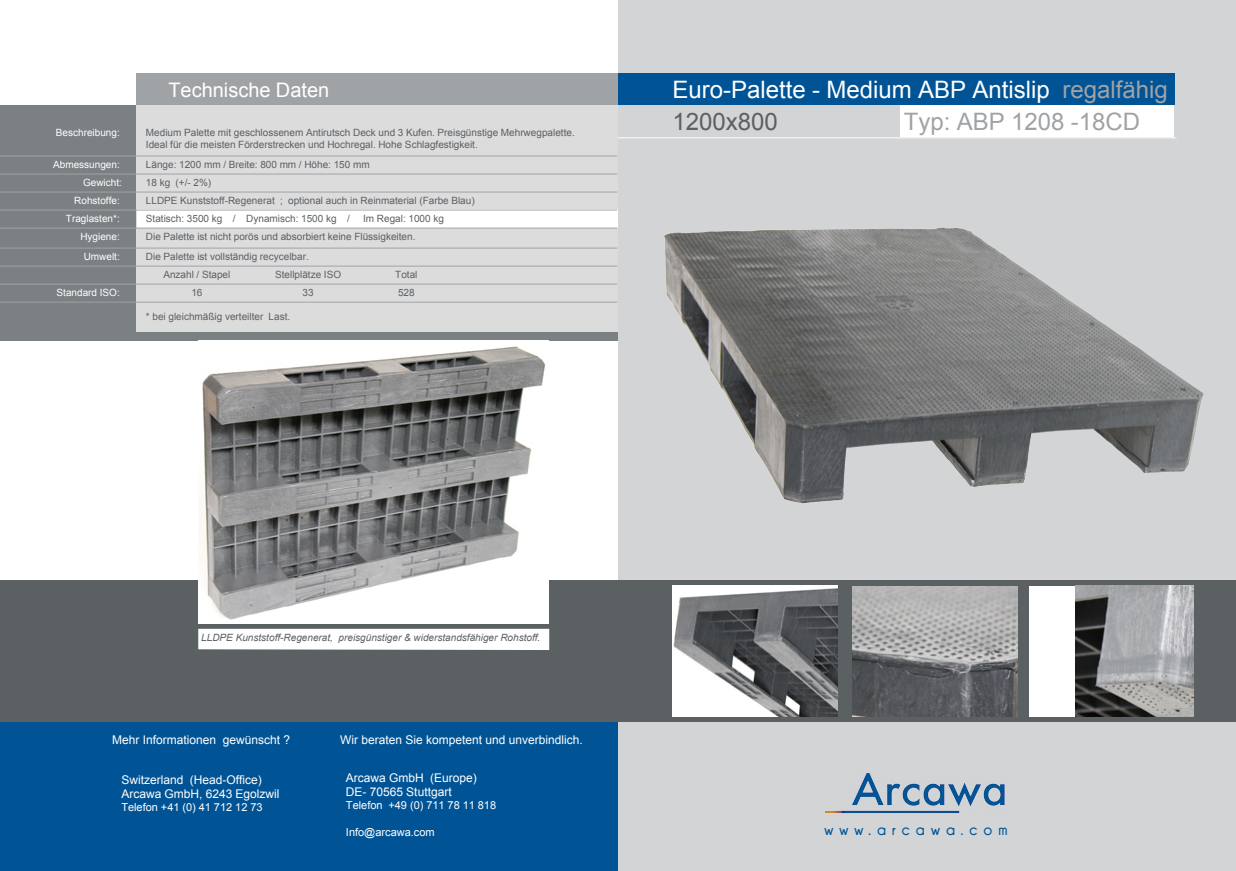
<style>
.page{position:relative;width:1236px;height:871px;background:#fff}
.page>*{position:absolute;margin:0;border:0;box-sizing:border-box;transform-origin:0 0}
.t1{font:24px/32px "Arial";color:#fff}
.t2{font:24px "Arial";color:#a0a3a6}
.t3{font:20px "Arial";color:#fff}
.t4{font:700 16px "Champagne&Limousines";letter-spacing:.38em;color:#005495}
.t5{font:12px/14.4px "Arial";color:#fff}
.t6{font:11px "Arial";color:#fff}
.t7{font:10px/12px "Arial";color:#5b6063}
.t8{font:10px "Arial";color:#fff}
.t9{font:italic 10px "Arial";color:#5b6063}
.s1{color:#a0a3a6}
.s2{color:#5b6063}
</style>
<div class="page">
<div style="left:0;top:105px;width:618px;height:235px;background:#7b8083"></div>
<div style="left:136px;top:105px;width:482px;height:226px;background:#dcdcdd"></div>
<div style="left:137px;top:209px;width:481px;height:19px;background:#fff"></div>
<div style="left:618px;top:0;width:618px;height:732px;background:#d2d4d5"></div>
<div style="left:618px;top:74px;width:556px;height:31px;background:#005496"></div>
<div style="left:900px;top:105px;width:274px;height:32px;background:#fff"></div>
<img style="left:664px;top:227px;width:540px;height:277px">
<div style="left:136px;top:74px;width:482px;height:31px;background:#a0a3a6"></div>
<hr style="left:618px;top:137px;width:558px;height:1px;background:#fff">
<div style="left:0;top:580px;width:1236px;height:141px;background:#5b6063"></div>
<img style="left:672px;top:585px;width:165px;height:131px">
<img style="left:853px;top:586px;width:164px;height:130px">
<div style="left:1029px;top:585px;width:164px;height:131px;background:#fff"></div>
<img style="left:1076px;top:585px;width:117px;height:131px">
<div style="left:618px;top:729px;width:618px;height:141px;background:#d2d4d5"></div>
<div style="left:0;top:722px;width:618px;height:148px;background:#005496"></div>
<hr style="left:0;top:156px;width:617px;height:1px;background:#a0a3a6">
<hr style="left:0;top:174px;width:617px;height:1px;background:#a0a3a6">
<hr style="left:0;top:192px;width:617px;height:1px;background:#a0a3a6">
<hr style="left:0;top:210px;width:617px;height:1px;background:#a0a3a6">
<hr style="left:0;top:228px;width:617px;height:1px;background:#a0a3a6">
<hr style="left:0;top:248px;width:617px;height:1px;background:#a0a3a6">
<hr style="left:0;top:266px;width:617px;height:1px;background:#a0a3a6">
<hr style="left:0;top:284px;width:617px;height:1px;background:#a0a3a6">
<hr style="left:0;top:302px;width:617px;height:1px;background:#a0a3a6">
<div style="left:198px;top:628px;width:351px;height:21px;background:#fff"></div>
<img style="left:198px;top:346px;width:350px;height:277px">
<h2 class="t3" style="left:168px;top:77px;width:162px">Technische Daten</h2>
<p class="t8" style="left:56px;top:126px;width:65px">Beschreibung:</p>
<p class="t7" style="left:146px;top:127px;width:430px">Medium Palette mit geschlossenem Antirutsch Deck und 3 Kufen. Preisgünstige Mehrwegpalette.<br>Ideal für die meisten Förderstrecken und Hochregal. Hohe Schlagfestigkeit.</p>
<p class="t8" style="left:53px;top:158px;width:68px">Abmessungen:</p>
<p class="t7" style="left:146px;top:159px;width:225px">Länge: 1200 mm / Breite: 800 mm / Höhe: 150 mm</p>
<p class="t8" style="left:83px;top:176px;width:40px">Gewicht:</p>
<p class="t7" style="left:146px;top:177px;width:67px">18 kg (+/- 2%)</p>
<p class="t8" style="left:74px;top:194px;width:47px">Rohstoffe:</p>
<p class="t7" style="left:146px;top:195px;width:330px">LLDPE Kunststoff-Regenerat ; optional auch in Reinmaterial (Farbe Blau)</p>
<p class="t8" style="left:66px;top:212px;width:55px">Traglasten*:</p>
<p class="t7" style="left:146px;top:213px;width:206px">Statisch: 3500 kg / Dynamisch: 1500 kg /</p>
<p class="t7" style="left:363px;top:213px;width:82px">Im Regal: 1000 kg</p>
<p class="t8" style="left:80px;top:230px;width:41px">Hygiene:</p>
<p class="t7" style="left:146px;top:231px;width:271px">Die Palette ist nicht porös und absorbiert keine Flüssigkeiten.</p>
<p class="t8" style="left:84px;top:250px;width:38px">Umwelt:</p>
<p class="t7" style="left:163px;top:248px;width:147px;line-height:18px;text-indent:-17px">Die Palette ist vollständig recycelbar.<br>Anzahl / Stapel</p>
<p class="t7" style="left:275px;top:269px;width:68px">Stellplätze ISO</p>
<p class="t7" style="left:395px;top:269px;width:24px">Total</p>
<p class="t8" style="left:57px;top:286px;width:65px">Standard ISO:</p>
<p class="t7" style="left:191px;top:287px;width:13px">16</p>
<p class="t7" style="left:303px;top:287px;width:13px">33</p>
<p class="t7" style="left:398px;top:287px;width:18px">528</p>
<p class="t7" style="left:146px;top:311px;width:146px">* bei gleichmäßig verteilter Last.</p>
<h1 class="t1" style="left:672px;top:74px;width:497px">Euro-Palette - Medium ABP Antislip <span class="s1">regalfähig<br></span><span class="s2">1200x800</span></h1>
<h1 class="t2" style="left:904px;top:106px;width:238px">Typ: ABP 1208 -18CD</h1>
<p class="t9" style="left:201px;top:631px;width:341px">LLDPE Kunststoff-Regenerat, preisgünstiger &amp; widerstandsfähiger Rohstoff.</p>
<p class="t5" style="left:112px;top:732px;width:180px">Mehr Informationen gewünscht ?</p>
<p class="t5" style="left:340px;top:732px;width:244px">Wir beraten Sie kompetent und unverbindlich.</p>
<p class="t5" style="left:121px;top:772px;width:160px">Switzerland (Head-Office)<br>Arcawa GmbH, 6243 Egolzwil</p>
<p class="t6" style="left:121px;top:800px;width:143px">Telefon +41 (0) 41 712 12 73</p>
<p class="t5" style="left:346px;top:770px;width:132px">Arcawa GmbH (Europe)<br>DE- 70565 Stuttgart</p>
<p class="t6" style="left:346px;top:798px;width:152px">Telefon +49 (0) 711 78 11 818</p>
<p class="t6" style="left:346px;top:824px;width:90px">Info@arcawa.com</p>
<h3 class="t4" style="left:825px;top:820px;width:185px">www.arcawa.com</h3>
</div>
